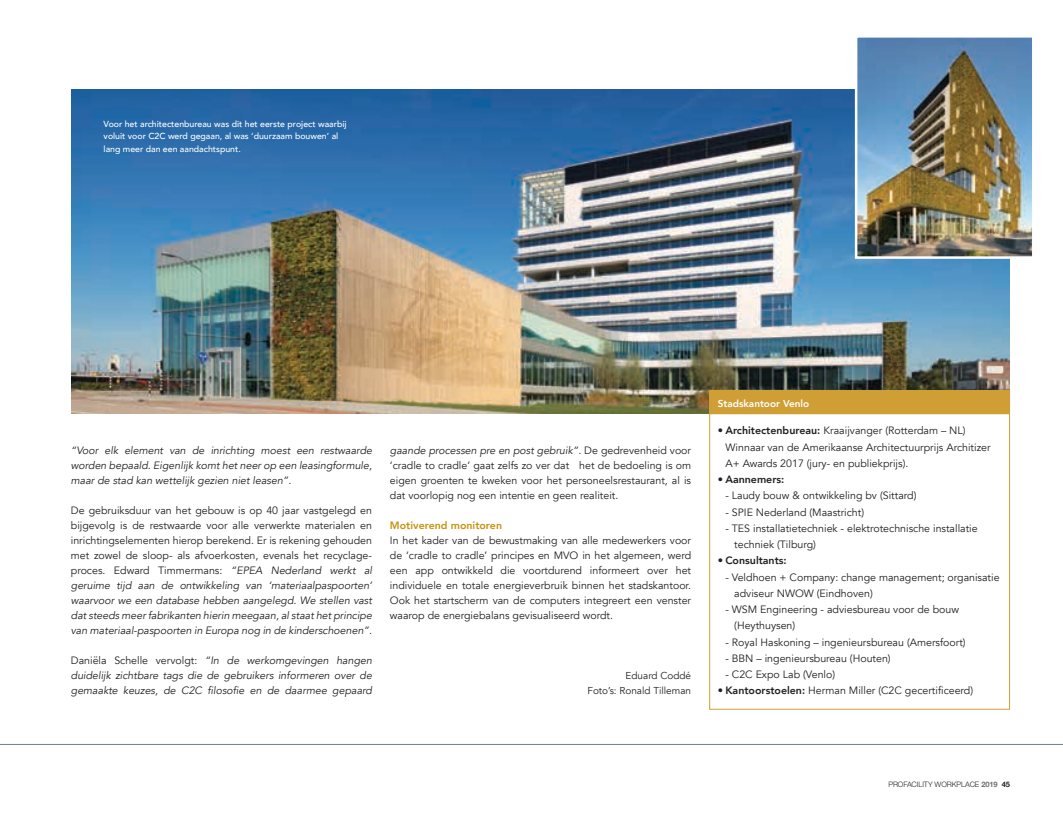
<style>
.page{position:relative;width:1063px;height:815px;background:#fff}
.page>*{position:absolute;margin:0;border:0;box-sizing:border-box;transform-origin:0 0}
.t1{font:10.62px/15px "Avenir";color:#231f20}
.t2{font:italic 10.62px/15px "Avenir";color:#231f20;text-align:justify}
.t3{font:800 10.62px "Avenir";color:#231f20}
.t4{font:800 10.62px "Avenir";color:#c6920e}
.t5{font:10px/15px "Avenir";color:#231f20;text-align:right}
.t6{font:800 10px "Avenir";color:#fff}
.t7{font:500 8.75px/12.5px "Avenir";color:#fff}
.t8{font:300 7.5px "Helvetica Neue";letter-spacing:-.01em;color:#231f20}
.s1{font-style:normal}
.s2{font-style:italic}
.s3{font-weight:800}
.s4{font-weight:400}
.s5{font-weight:700;color:#6d6f71}
.s6{font-weight:700}
</style>
<div class="page">
<hr style="left:0;top:744px;width:1063px;height:1px;background:#6c818d">
<img style="left:71px;top:90px;width:939px;height:324px">
<div style="left:710px;top:391px;width:300px;height:23px;background:#cf9f35"></div>
<div style="left:709px;top:390px;width:301px;height:24px;border:1px solid #cf9f35"></div>
<img style="left:858px;top:38px;width:174px;height:218px">
<div style="left:855px;top:35px;width:180px;height:224px;border:2px solid #fff"></div>
<p class="t7" style="left:104px;top:117px;width:244px">Voor het architectenbureau was dit het eerste project waarbij voluit voor C2C werd gegaan, al was ‘duurzaam bouwen’ al lang meer dan een aandachtspunt.</p>
<p class="t2" style="left:71px;top:443px;width:303px">“Voor elk element van de inrichting moest een restwaarde worden bepaald. Eigenlijk komt het neer op een leasingformule, maar de stad kan wettelijk gezien niet leasen”.</p>
<p class="t2" style="left:71px;top:503px;width:303px"><span class="s1">De gebruiksduur van het gebouw is op 40 jaar vastgelegd en bijgevolg is de restwaarde voor alle verwerkte materialen en inrichtingselementen hierop berekend. Er is rekening gehouden met zowel de sloop- als afvoerkosten, evenals het recyclage&shy;proces. Edward Timmermans:</span> “EPEA Nederland werkt al geruime tijd aan de ontwikkeling van ‘materiaalpaspoorten’ waarvoor we een database hebben aangelegd. We stellen vast dat steeds meer fabrikanten hierin meegaan, al staat het principe van materiaal-paspoorten in Europa nog in de kinderschoenen”.</p>
<p class="t2" style="left:71px;top:653px;width:303px"><span class="s1">Daniëla Schelle vervolgt:</span> “In de werkomgevingen hangen duidelijk zichtbare tags die de gebruikers informeren over de gemaakte keuzes, de C2C filosofie en de daarmee gepaard</p>
<p class="t1" style="left:390px;top:443px;width:303px;text-align:justify"><span class="s2">gaande processen pre en post gebruik”.</span> De gedrevenheid voor ‘cradle to cradle’ gaat zelfs zo ver dat het de bedoeling is om eigen groenten te kweken voor het personeelsrestaurant, al is dat voorlopig nog een intentie en geen realiteit.</p>
<p class="t4" style="left:390px;top:517px;width:114px">Motiverend monitoren</p>
<p class="t1" style="left:390px;top:533px;width:303px;text-align:justify">In het kader van de bewustmaking van alle medewerkers voor de ‘cradle to cradle’ principes en MVO in het algemeen, werd een app ontwikkeld die voortdurend informeert over het individuele en totale energieverbruik binnen het stadskantoor.<br>Ook het startscherm van de computers integreert een venster waarop de energiebalans gevisualiseerd wordt.</p>
<p class="t5" style="left:587px;top:669px;width:105px">Eduard Coddé<br>Foto’s: Ronald Tilleman</p>
<p class="t6" style="left:718px;top:396px;width:93px">Stadskantoor Venlo</p>
<p class="t1" style="left:725px;top:423px;width:267px;line-height:16.2px;text-indent:-8px">• <span class="s3">Architectenbureau:</span> Kraaijvanger (Rotterdam – NL)<br>Winnaar van de Amerikaanse Architectuurprijs Architizer<br>A+ Awards 2017 (jury- en publiekprijs).</p>
<p class="t3" style="left:718px;top:471px;width:68px"><span class="s4">•</span> Aannemers:</p>
<p class="t1" style="left:725px;top:488px;width:193px">- Laudy bouw &amp; ontwikkeling bv (Sittard)</p>
<p class="t1" style="left:725px;top:505px;width:140px">- SPIE Nederland (Maastricht)</p>
<p class="t1" style="left:734px;top:520px;width:245px;line-height:16.2px;text-indent:-9px">- TES installatietechniek - elektrotechnische installatie techniek (Tilburg)</p>
<p class="t3" style="left:718px;top:552px;width:70px"><span class="s4">•</span> Consultants:</p>
<p class="t1" style="left:734px;top:569px;width:267px;line-height:16.2px;text-indent:-9px">- Veldhoen + Company: change management; organisatie adviseur NWOW (Eindhoven)</p>
<p class="t1" style="left:734px;top:601px;width:226px;line-height:16.2px;text-indent:-9px">- WSM Engineering - adviesbureau voor de bouw (Heythuysen)</p>
<p class="t1" style="left:725px;top:635px;width:242px">- Royal Haskoning – ingenieursbureau (Amersfoort)</p>
<p class="t1" style="left:725px;top:651px;width:167px">- BBN – ingenieursbureau (Houten)</p>
<p class="t1" style="left:725px;top:667px;width:111px">- C2C Expo Lab (Venlo)</p>
<p class="t1" style="left:718px;top:683px;width:257px">• <span class="s3">Kantoorstoelen:</span> Herman Miller (C2C gecertificeerd)</p>
<p class="t8" style="left:888px;top:780px;width:123px">PROFACILITY WORKPLACE <span class="s5">2019</span> <span class="s6">45</span></p>
</div>
